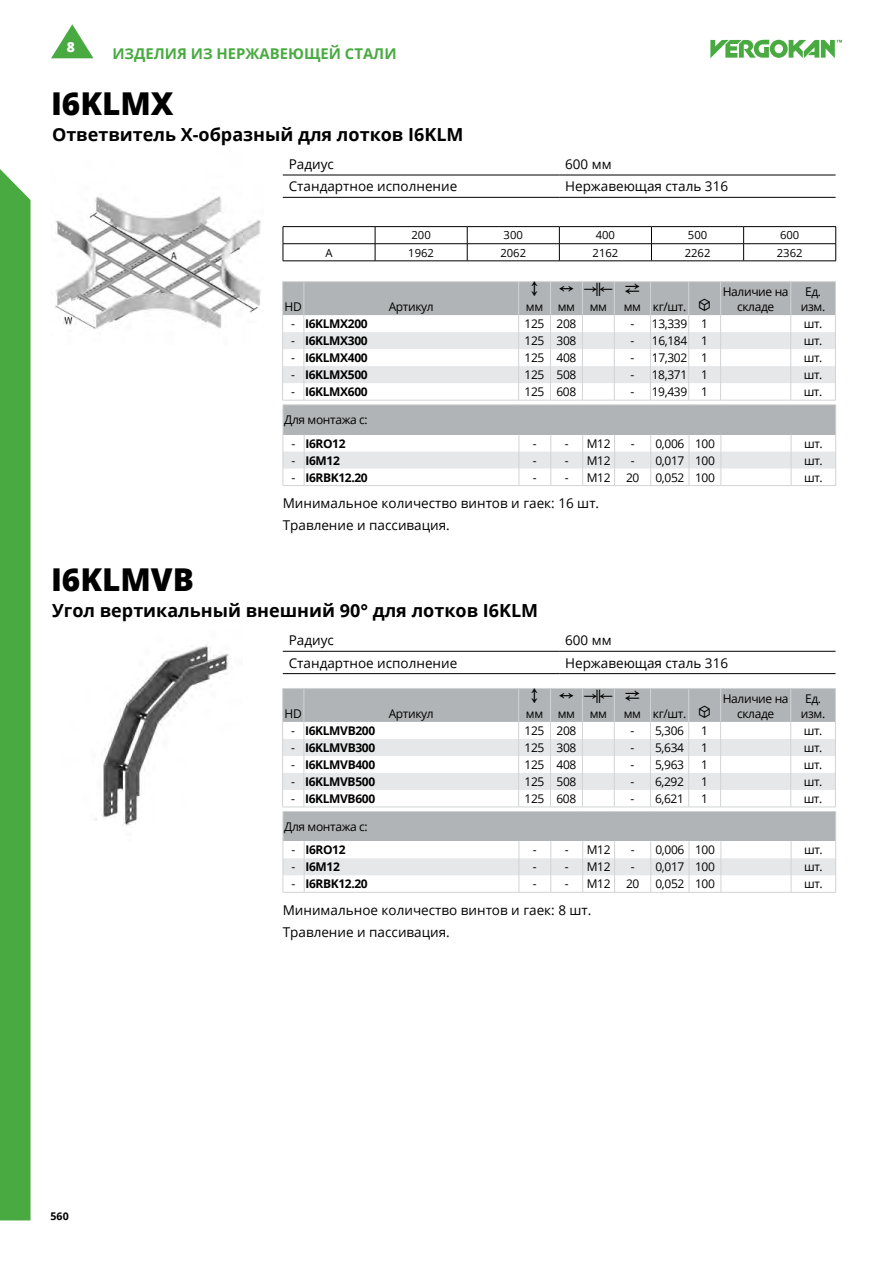
<style>
.page{position:relative;width:893px;height:1263px;background:#fff}
.page>*{position:absolute;margin:0;border:0;box-sizing:border-box;transform-origin:0 0}
.t1{font:800 31.5px "Open Sans";color:#000}
.t2{font:700 18px "Open Sans";color:#000}
.t3{font:700 14.85px "Open Sans";color:#49aa42}
.t4{font:800 13.8px "Open Sans";color:#fff}
.t5{font:13.5px/22.4px "Open Sans";color:#000}
.t6{font:12px/14.4px "Open Sans";letter-spacing:-.03em;color:#000;text-align:center}
.t7{font:700 12px "Open Sans";letter-spacing:-.03em;color:#000}
.t8{font:11.25px "Open Sans";color:#000}
.t9{font:700 10.65px "Open Sans";color:#000}
.s1{font-weight:400}
</style>
<div class="page">
<svg style="left:51px;top:24px;width:43px;height:34px"></svg>
<div style="left:0;top:169px;width:31px;height:1051px;background:#49aa42"></div>
<svg style="left:710px;top:40px;width:132px;height:18px"></svg>
<img style="left:54px;top:196px;width:207px;height:133px">
<hr style="left:283px;top:175px;width:276px;height:1px;background:#000">
<hr style="left:559px;top:175px;width:277px;height:1px;background:#000">
<hr style="left:283px;top:197px;width:276px;height:1px;background:#000">
<hr style="left:559px;top:197px;width:277px;height:1px;background:#000">
<hr style="left:283px;top:226px;width:92px;height:1px;background:#000">
<hr style="left:375px;top:226px;width:92px;height:1px;background:#000">
<hr style="left:467px;top:226px;width:92px;height:1px;background:#000">
<hr style="left:559px;top:226px;width:92px;height:1px;background:#000">
<hr style="left:651px;top:226px;width:93px;height:1px;background:#000">
<hr style="left:744px;top:226px;width:92px;height:1px;background:#000">
<hr style="left:283px;top:243px;width:92px;height:1px;background:#000">
<svg style="left:283px;top:227px;width:1px;height:34px"></svg>
<hr style="left:375px;top:243px;width:92px;height:1px;background:#000">
<svg style="left:375px;top:227px;width:1px;height:34px"></svg>
<hr style="left:467px;top:243px;width:92px;height:1px;background:#000">
<svg style="left:467px;top:227px;width:1px;height:34px"></svg>
<hr style="left:559px;top:243px;width:92px;height:1px;background:#000">
<svg style="left:559px;top:227px;width:1px;height:34px"></svg>
<hr style="left:651px;top:243px;width:93px;height:1px;background:#000">
<svg style="left:651px;top:227px;width:1px;height:34px"></svg>
<hr style="left:744px;top:243px;width:92px;height:1px;background:#000">
<svg style="left:743px;top:227px;width:1px;height:34px"></svg>
<svg style="left:835px;top:227px;width:1px;height:34px"></svg>
<hr style="left:283px;top:261px;width:92px;height:1px;background:#000">
<hr style="left:375px;top:261px;width:92px;height:1px;background:#000">
<hr style="left:467px;top:261px;width:92px;height:1px;background:#000">
<hr style="left:559px;top:261px;width:92px;height:1px;background:#000">
<hr style="left:651px;top:261px;width:93px;height:1px;background:#000">
<hr style="left:744px;top:261px;width:92px;height:1px;background:#000">
<img style="left:95px;top:644px;width:137px;height:182px">
<hr style="left:283px;top:673px;width:276px;height:1px;background:#000">
<hr style="left:559px;top:673px;width:277px;height:1px;background:#000">
<hr style="left:283px;top:651px;width:276px;height:1px;background:#000">
<hr style="left:559px;top:651px;width:277px;height:1px;background:#000">
<svg style="left:282px;top:281px;width:554px;height:205px"></svg>
<svg style="left:282px;top:688px;width:554px;height:205px"></svg>
<p class="t4" style="left:67px;top:37px;width:10px">8</p>
<p class="t3" style="left:112px;top:43px;width:286px">ИЗДЕЛИЯ ИЗ НЕРЖАВЕЮЩЕЙ СТАЛИ</p>
<h1 class="t1" style="left:51px;top:79px;width:124px">I6KLMX</h1>
<h2 class="t2" style="left:52px;top:121px;width:413px">Ответвитель Х-образный для лотков I6KLM</h2>
<p class="t5" style="left:289px;top:153px;width:47px">Радиус</p>
<p class="t5" style="left:565px;top:153px;width:48px">600 мм</p>
<p class="t5" style="left:289px;top:175px;width:170px">Стандартное исполнение</p>
<p class="t5" style="left:565px;top:175px;width:164px">Нержавеющая сталь 316</p>
<p class="t8" style="left:411px;top:228px;width:21px">200</p>
<p class="t8" style="left:504px;top:228px;width:21px">300</p>
<p class="t8" style="left:596px;top:228px;width:21px">400</p>
<p class="t8" style="left:688px;top:228px;width:21px">500</p>
<p class="t8" style="left:780px;top:228px;width:21px">600</p>
<p class="t8" style="left:325px;top:245px;width:9px">A</p>
<p class="t8" style="left:408px;top:245px;width:27px">1962</p>
<p class="t8" style="left:500px;top:245px;width:27px">2062</p>
<p class="t8" style="left:593px;top:245px;width:27px">2162</p>
<p class="t8" style="left:685px;top:245px;width:27px">2262</p>
<p class="t8" style="left:777px;top:245px;width:27px">2362</p>
<p class="t6" style="left:285px;top:299px;width:19px">HD</p>
<p class="t6" style="left:389px;top:299px;width:47px">Артикул</p>
<p class="t6" style="left:526px;top:299px;width:83px">мм мм мм</p>
<p class="t6" style="left:624px;top:299px;width:89px">мм кг/шт. ◆</p>
<p class="t6" style="left:723px;top:285px;width:67px">Наличие на складе</p>
<p class="t6" style="left:801px;top:285px;width:26px">Ед. изм.</p>
<p class="t7" style="left:291px;top:315px;width:78px"><span class="s1">-</span> I6KLMX200</p>
<p class="t6" style="left:525px;top:316px;width:53px">125 208</p>
<p class="t6" style="left:630px;top:316px;width:79px">- 13,339 1</p>
<p class="t6" style="left:804px;top:316px;width:20px">шт.</p>
<p class="t7" style="left:291px;top:332px;width:78px"><span class="s1">-</span> I6KLMX300</p>
<p class="t6" style="left:525px;top:333px;width:53px">125 308</p>
<p class="t6" style="left:630px;top:333px;width:79px">- 16,184 1</p>
<p class="t6" style="left:804px;top:333px;width:20px">шт.</p>
<p class="t7" style="left:291px;top:349px;width:78px"><span class="s1">-</span> I6KLMX400</p>
<p class="t6" style="left:525px;top:350px;width:53px">125 408</p>
<p class="t6" style="left:630px;top:350px;width:79px">- 17,302 1</p>
<p class="t6" style="left:804px;top:350px;width:20px">шт.</p>
<p class="t7" style="left:291px;top:366px;width:78px"><span class="s1">-</span> I6KLMX500</p>
<p class="t6" style="left:525px;top:367px;width:53px">125 508</p>
<p class="t6" style="left:630px;top:367px;width:79px">- 18,371 1</p>
<p class="t6" style="left:804px;top:367px;width:20px">шт.</p>
<p class="t7" style="left:291px;top:383px;width:78px"><span class="s1">-</span> I6KLMX600</p>
<p class="t6" style="left:525px;top:384px;width:53px">125 608</p>
<p class="t6" style="left:630px;top:384px;width:79px">- 19,439 1</p>
<p class="t6" style="left:804px;top:384px;width:20px">шт.</p>
<p class="t6" style="left:284px;top:412px;width:85px">Для монтажа с:</p>
<p class="t7" style="left:292px;top:435px;width:56px"><span class="s1">-</span> I6RO12</p>
<p class="t6" style="left:533px;top:436px;width:37px">- -</p>
<p class="t6" style="left:587px;top:436px;width:25px">M12</p>
<p class="t6" style="left:631px;top:436px;width:86px">- 0,006 100</p>
<p class="t6" style="left:804px;top:436px;width:20px">шт.</p>
<p class="t7" style="left:292px;top:452px;width:50px"><span class="s1">-</span> I6M12</p>
<p class="t6" style="left:533px;top:453px;width:37px">- -</p>
<p class="t6" style="left:587px;top:453px;width:25px">M12</p>
<p class="t6" style="left:631px;top:453px;width:86px">- 0,017 100</p>
<p class="t6" style="left:804px;top:453px;width:20px">шт.</p>
<p class="t7" style="left:292px;top:469px;width:78px"><span class="s1">-</span> I6RBK12.20</p>
<p class="t6" style="left:533px;top:470px;width:37px">- -</p>
<p class="t6" style="left:587px;top:470px;width:25px">M12</p>
<p class="t6" style="left:626px;top:470px;width:15px">20</p>
<p class="t6" style="left:655px;top:470px;width:61px">0,052 100</p>
<p class="t6" style="left:804px;top:470px;width:20px">шт.</p>
<p class="t5" style="left:283px;top:492px;width:318px">Минимальное количество винтов и гаек: 16 шт.<br>Травление и пассивация.</p>
<h1 class="t1" style="left:51px;top:556px;width:144px">I6KLMVB</h1>
<h2 class="t2" style="left:52px;top:598px;width:488px">Угол вертикальный внешний 90° для лотков I6KLM</h2>
<p class="t5" style="left:289px;top:629px;width:47px">Радиус</p>
<p class="t5" style="left:565px;top:629px;width:48px">600 мм</p>
<p class="t5" style="left:289px;top:651px;width:170px">Стандартное исполнение</p>
<p class="t5" style="left:565px;top:651px;width:164px">Нержавеющая сталь 316</p>
<p class="t6" style="left:285px;top:706px;width:19px">HD</p>
<p class="t6" style="left:389px;top:706px;width:47px">Артикул</p>
<p class="t6" style="left:526px;top:706px;width:83px">мм мм мм</p>
<p class="t6" style="left:624px;top:706px;width:89px">мм кг/шт. ◆</p>
<p class="t6" style="left:723px;top:691px;width:67px">Наличие на складе</p>
<p class="t6" style="left:801px;top:691px;width:26px">Ед. изм.</p>
<p class="t7" style="left:291px;top:722px;width:85px"><span class="s1">-</span> I6KLMVB200</p>
<p class="t6" style="left:525px;top:723px;width:53px">125 208</p>
<p class="t6" style="left:630px;top:723px;width:55px">- 5,306</p>
<p class="t6" style="left:701px;top:723px;width:8px">1</p>
<p class="t6" style="left:804px;top:723px;width:20px">шт.</p>
<p class="t7" style="left:291px;top:739px;width:85px"><span class="s1">-</span> I6KLMVB300</p>
<p class="t6" style="left:525px;top:740px;width:53px">125 308</p>
<p class="t6" style="left:630px;top:740px;width:55px">- 5,634</p>
<p class="t6" style="left:701px;top:740px;width:8px">1</p>
<p class="t6" style="left:804px;top:740px;width:20px">шт.</p>
<p class="t7" style="left:291px;top:756px;width:85px"><span class="s1">-</span> I6KLMVB400</p>
<p class="t6" style="left:525px;top:757px;width:53px">125 408</p>
<p class="t6" style="left:630px;top:757px;width:55px">- 5,963</p>
<p class="t6" style="left:701px;top:757px;width:8px">1</p>
<p class="t6" style="left:804px;top:757px;width:20px">шт.</p>
<p class="t7" style="left:291px;top:773px;width:85px"><span class="s1">-</span> I6KLMVB500</p>
<p class="t6" style="left:525px;top:774px;width:53px">125 508</p>
<p class="t6" style="left:630px;top:774px;width:55px">- 6,292</p>
<p class="t6" style="left:701px;top:774px;width:8px">1</p>
<p class="t6" style="left:804px;top:774px;width:20px">шт.</p>
<p class="t7" style="left:291px;top:790px;width:85px"><span class="s1">-</span> I6KLMVB600</p>
<p class="t6" style="left:525px;top:791px;width:53px">125 608</p>
<p class="t6" style="left:630px;top:791px;width:55px">- 6,621</p>
<p class="t6" style="left:701px;top:791px;width:8px">1</p>
<p class="t6" style="left:804px;top:791px;width:20px">шт.</p>
<p class="t6" style="left:284px;top:819px;width:85px">Для монтажа с:</p>
<p class="t7" style="left:292px;top:841px;width:56px"><span class="s1">-</span> I6RO12</p>
<p class="t6" style="left:533px;top:842px;width:37px">- -</p>
<p class="t6" style="left:587px;top:842px;width:25px">M12</p>
<p class="t6" style="left:631px;top:842px;width:86px">- 0,006 100</p>
<p class="t6" style="left:804px;top:842px;width:20px">шт.</p>
<p class="t7" style="left:292px;top:858px;width:50px"><span class="s1">-</span> I6M12</p>
<p class="t6" style="left:533px;top:859px;width:37px">- -</p>
<p class="t6" style="left:587px;top:859px;width:25px">M12</p>
<p class="t6" style="left:631px;top:859px;width:86px">- 0,017 100</p>
<p class="t6" style="left:804px;top:859px;width:20px">шт.</p>
<p class="t7" style="left:292px;top:875px;width:78px"><span class="s1">-</span> I6RBK12.20</p>
<p class="t6" style="left:533px;top:876px;width:37px">- -</p>
<p class="t6" style="left:587px;top:876px;width:25px">M12</p>
<p class="t6" style="left:626px;top:876px;width:15px">20</p>
<p class="t6" style="left:655px;top:876px;width:61px">0,052 100</p>
<p class="t6" style="left:804px;top:876px;width:20px">шт.</p>
<p class="t5" style="left:283px;top:898px;width:310px">Минимальное количество винтов и гаек: 8 шт.<br>Травление и пассивация.</p>
<p class="t9" style="left:51px;top:1209px;width:20px">560</p>
</div>
